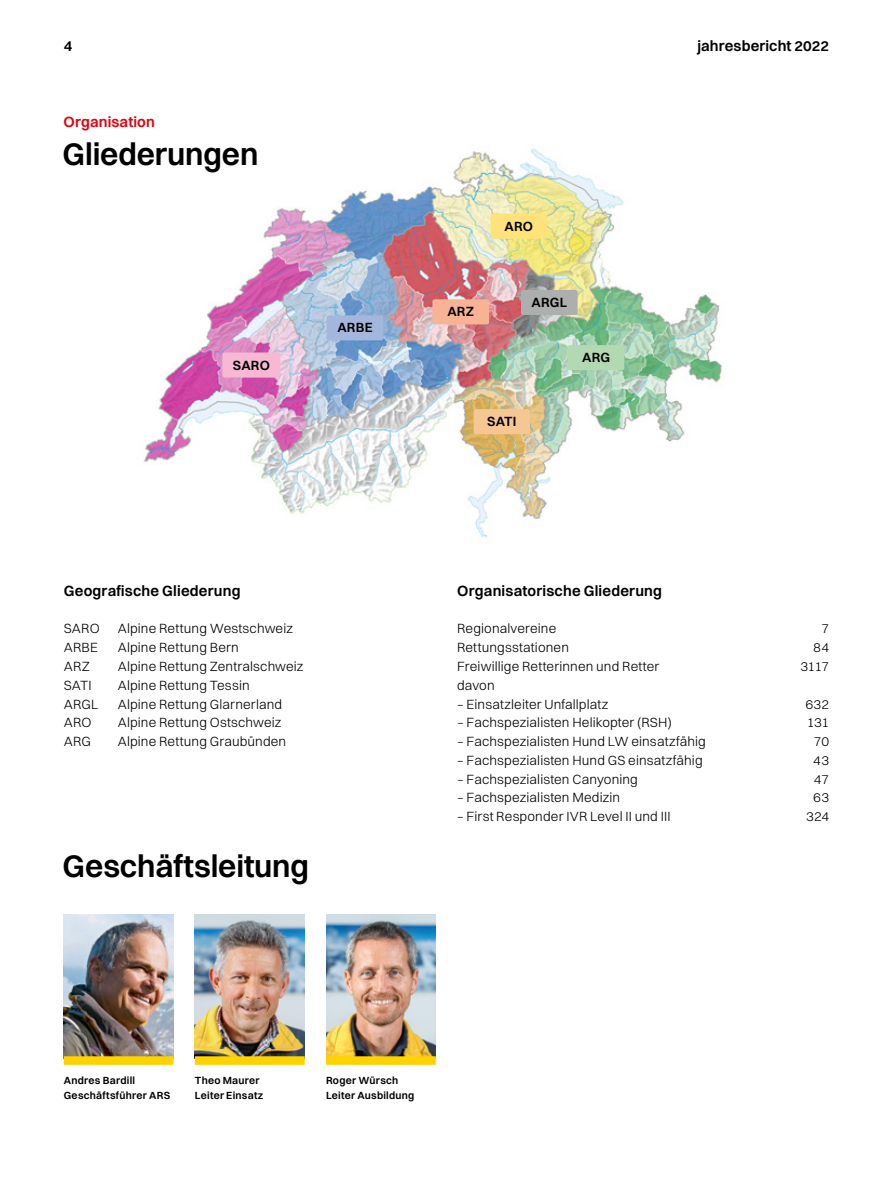
<style>
.page{position:relative;width:893px;height:1191px;background:#fff}
.page>*{position:absolute;margin:0;border:0;box-sizing:border-box;transform-origin:0 0}
.t1{font:600 31.5px "Switzer";letter-spacing:-.005em;color:#000}
.t2{font:600 15px "Switzer";letter-spacing:.01em;color:#000}
.t3{font:600 15px "Switzer";letter-spacing:.01em;color:#e7000e}
.t4{font:300 13.5px "Switzer";letter-spacing:.01em;color:#000}
.t5{font:600 13.5px "Switzer";letter-spacing:.015em;color:#000}
.t6{font:600 10.5px/15px "Switzer";letter-spacing:.025em;color:#000}
</style>
<div class="page">
<img style="left:143px;top:146px;width:579px;height:392px">
<div style="left:521px;top:290px;width:57px;height:25px;background:#adafaf;border-radius:2px"></div>
<div style="left:568px;top:345px;width:56px;height:25px;background:#b3d9b2;border-radius:2px"></div>
<div style="left:474px;top:409px;width:56px;height:25px;background:#f5c792;border-radius:2px"></div>
<div style="left:432px;top:299px;width:57px;height:25px;background:#f7b393;border-radius:2px"></div>
<div style="left:491px;top:214px;width:56px;height:25px;background:#ffe37a;border-radius:2px"></div>
<div style="left:327px;top:315px;width:56px;height:25px;background:#a3b7dd;border-radius:2px"></div>
<div style="left:222px;top:352px;width:58px;height:25px;background:#f6b8d3;border-radius:2px"></div>
<img style="left:64px;top:914px;width:110px;height:142px">
<img style="left:326px;top:914px;width:110px;height:142px">
<img style="left:195px;top:914px;width:110px;height:142px">
<div style="left:64px;top:1056px;width:110px;height:8px;background:#ffd200"></div>
<div style="left:326px;top:1056px;width:110px;height:8px;background:#ffd200"></div>
<div style="left:195px;top:1056px;width:110px;height:8px;background:#ffd200"></div>
<p class="t2" style="left:64px;top:37px;width:10px">4</p>
<p class="t2" style="left:697px;top:37px;width:133px">jahresbericht 2022</p>
<p class="t3" style="left:64px;top:113px;width:93px">Organisation</p>
<h1 class="t1" style="left:63px;top:134px;width:197px">Gliederungen</h1>
<p class="t5" style="left:233px;top:357px;width:39px">SARO</p>
<p class="t5" style="left:337px;top:319px;width:37px">ARBE</p>
<p class="t2" style="left:64px;top:581px;width:178px">Geografische Gliederung</p>
<p class="t4" style="left:64px;top:620px;width:37px">SARO</p>
<p class="t4" style="left:118px;top:620px;width:177px">Alpine Rettung Westschweiz</p>
<p class="t4" style="left:64px;top:639px;width:36px">ARBE</p>
<p class="t4" style="left:118px;top:639px;width:123px">Alpine Rettung Bern</p>
<p class="t4" style="left:64px;top:658px;width:28px">ARZ</p>
<p class="t4" style="left:118px;top:658px;width:187px">Alpine Rettung Zentralschweiz</p>
<p class="t4" style="left:64px;top:677px;width:29px">SATI</p>
<p class="t4" style="left:118px;top:677px;width:133px">Alpine Rettung Tessin</p>
<p class="t4" style="left:64px;top:695px;width:36px">ARGL</p>
<p class="t4" style="left:118px;top:695px;width:166px">Alpine Rettung Glarnerland</p>
<p class="t4" style="left:64px;top:714px;width:29px">ARO</p>
<p class="t4" style="left:118px;top:714px;width:165px">Alpine Rettung Ostschweiz</p>
<p class="t4" style="left:64px;top:733px;width:29px">ARG</p>
<p class="t4" style="left:118px;top:733px;width:170px">Alpine Rettung Graubünden</p>
<h1 class="t1" style="left:63px;top:847px;width:248px">Geschäftsleitung</h1>
<p class="t5" style="left:505px;top:218px;width:30px">ARO</p>
<p class="t5" style="left:447px;top:303px;width:28px">ARZ</p>
<p class="t5" style="left:531px;top:294px;width:37px">ARGL</p>
<p class="t5" style="left:582px;top:349px;width:29px">ARG</p>
<p class="t5" style="left:487px;top:413px;width:31px">SATI</p>
<p class="t2" style="left:457px;top:581px;width:206px">Organisatorische Gliederung</p>
<p class="t4" style="left:457px;top:620px;width:101px">Regionalvereine</p>
<p class="t4" style="left:821px;top:620px;width:9px">7</p>
<p class="t4" style="left:457px;top:639px;width:113px">Rettungsstationen</p>
<p class="t4" style="left:813px;top:639px;width:17px">84</p>
<p class="t4" style="left:457px;top:658px;width:204px">Freiwillige Retterinnen und Retter</p>
<p class="t4" style="left:800px;top:658px;width:30px">3117</p>
<p class="t4" style="left:457px;top:677px;width:39px">davon</p>
<p class="t4" style="left:457px;top:695px;width:153px">– Einsatzleiter Unfallplatz</p>
<p class="t4" style="left:805px;top:695px;width:25px">632</p>
<p class="t4" style="left:457px;top:714px;width:216px">– Fachspezialisten Helikopter (RSH)</p>
<p class="t4" style="left:807px;top:714px;width:24px">131</p>
<p class="t4" style="left:457px;top:733px;width:250px">– Fachspezialisten Hund LW einsatzfähig</p>
<p class="t4" style="left:814px;top:733px;width:17px">70</p>
<p class="t4" style="left:457px;top:752px;width:247px">– Fachspezialisten Hund GS einsatzfähig</p>
<p class="t4" style="left:813px;top:752px;width:17px">43</p>
<p class="t4" style="left:457px;top:770px;width:182px">– Fachspezialisten Canyoning</p>
<p class="t4" style="left:814px;top:770px;width:17px">47</p>
<p class="t4" style="left:457px;top:789px;width:165px">– Fachspezialisten Medizin</p>
<p class="t4" style="left:813px;top:789px;width:17px">63</p>
<p class="t4" style="left:457px;top:808px;width:215px">– First Responder IVR Level II und III</p>
<p class="t4" style="left:806px;top:808px;width:25px">324</p>
<p class="t6" style="left:64px;top:1072px;width:108px">Andres Bardill<br>Geschäftsführer ARS</p>
<p class="t6" style="left:326px;top:1072px;width:90px">Roger Würsch<br>Leiter Ausbildung</p>
<p class="t6" style="left:195px;top:1072px;width:70px">Theo Maurer<br>Leiter Einsatz</p>
</div>
